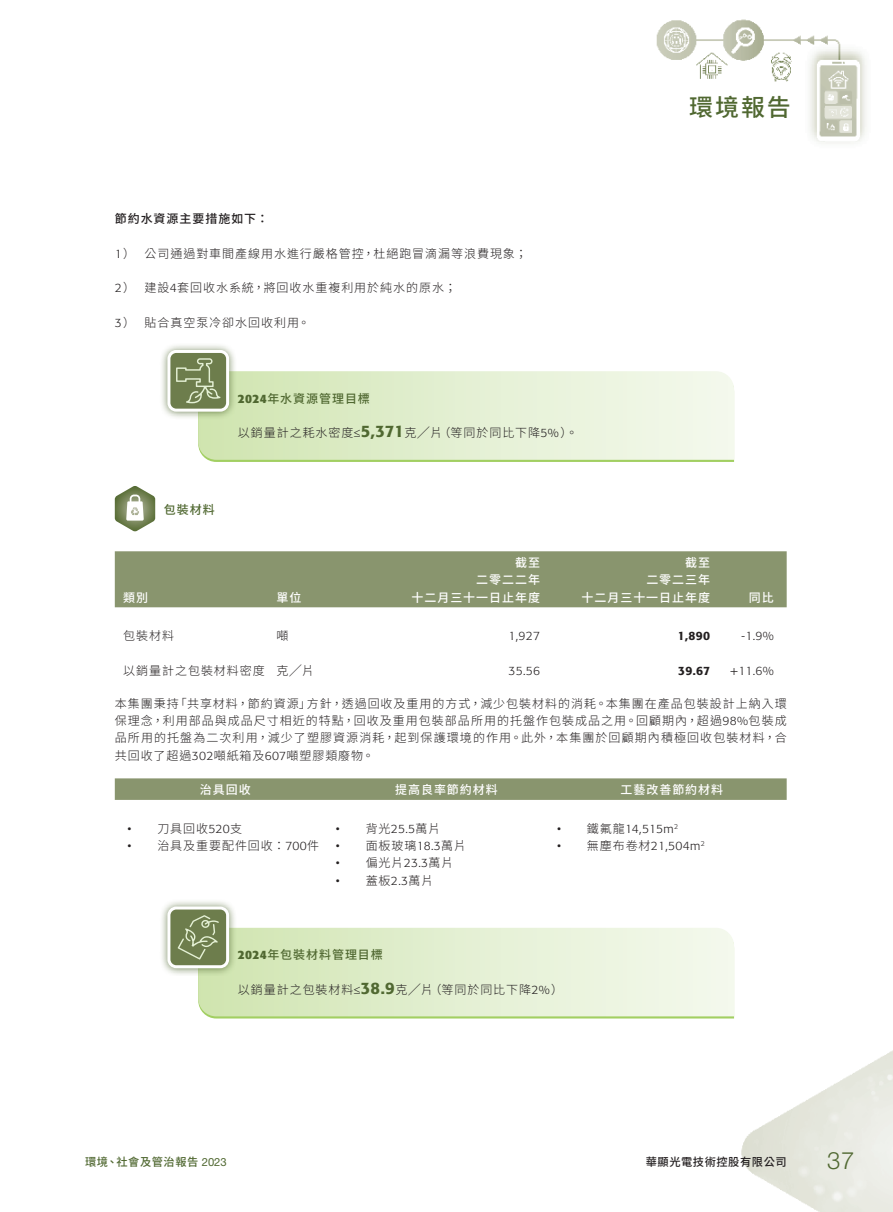
<style>
.page{position:relative;width:893px;height:1212px;background:#fff}
.page>*{position:absolute;margin:0;border:0;box-sizing:border-box;transform-origin:0 0}
.t1{font:500 24px "Source Han Sans TC";color:#506831}
.t2{font:300 24px "Helvetica Neue LT Std";color:#506831}
.Body_Text{font:300 12px/17.2px "Source Han Sans TC";letter-spacing:.08em;color:#231f20;text-align:justify}
.Body_Text-2{font:300 12px "Formata";letter-spacing:.01em;color:#231f20}
.Body_Text-3{font:500 12px "Source Han Sans TC";letter-spacing:.08em;color:#fff}
.Heading_2{font:500 12px "Source Han Sans TC";letter-spacing:.08em;color:#506831}
.Heading_3{font:500 12px "Source Han Sans TC";letter-spacing:.08em;color:#231f20}
.Body_Text-4{font:500 12px "Formata";letter-spacing:.02em;color:#231f20}
.t3{font:500 11.25px "Source Han Sans TC";letter-spacing:.05em;color:#506831}
.t4{font:500 11.25px "Source Han Sans TC";letter-spacing:.05em;color:#231f20}
.s1{font-family:"Formata"}
.s2{font-family:"Formata";font-weight:700}
.s3{font-family:"Formata";font-weight:500;font-size:16.5px;color:#506831}
.s4{font-family:"Source Han Sans TC"}
.s5{font-family:"Helvetica Neue LT Std";font-weight:400}
</style>
<div class="page">
<img style="left:114px;top:19px;width:779px;height:1193px">
<svg style="left:198px;top:460px;width:536px;height:2px"></svg>
<svg style="left:198px;top:371px;width:536px;height:89px"></svg>
<div style="left:159px;top:342px;width:78px;height:78px;background:#506831;opacity:.75"></div>
<div style="left:169px;top:351px;width:59px;height:59px;background:#6d7d4c;border-radius:7px"></div>
<div style="left:167px;top:350px;width:62px;height:62px;border:3px solid #fff;border-radius:7px"></div>
<svg style="left:176px;top:358px;width:44px;height:45px"></svg>
<svg style="left:115px;top:486px;width:40px;height:45px"></svg>
<div style="left:115px;top:551px;width:672px;height:56px;background:#89956e"></div>
<svg style="left:115px;top:778px;width:672px;height:22px"></svg>
<svg style="left:198px;top:1016px;width:536px;height:2px"></svg>
<svg style="left:198px;top:928px;width:536px;height:88px"></svg>
<div style="left:159px;top:898px;width:78px;height:78px;background:#506831;opacity:.75"></div>
<div style="left:169px;top:908px;width:59px;height:59px;background:#6d7d4c;border-radius:7px"></div>
<div style="left:167px;top:906px;width:62px;height:62px;border:3px solid #fff;border-radius:7px"></div>
<svg style="left:178px;top:915px;width:41px;height:44px"></svg>
<h1 class="t1" style="left:689px;top:94px;width:103px">環境報告</h1>
<p class="Heading_3" style="left:115px;top:212px;width:155px">節約水資源主要措施如下：</p>
<p class="Body_Text" style="left:115px;top:245px;width:414px"><span class="s1">1</span>） 公司通過對車間產線用水進行嚴格管控，杜絕跑冒滴漏等浪費現象；</p>
<p class="Body_Text" style="left:115px;top:279px;width:343px"><span class="s1">2</span>） 建設<span class="s1">4</span>套回收水系統，將回收水重複利用於純水的原水；</p>
<p class="Body_Text" style="left:115px;top:314px;width:197px"><span class="s1">3</span>） 貼合真空泵冷卻水回收利用。</p>
<p class="Heading_2" style="left:238px;top:391px;width:134px"><span class="s2">2024</span>年水資源管理目標</p>
<p class="Body_Text" style="left:238px;top:424px;width:341px">以銷量計之耗水密度≤<span class="s3">5,371</span>克╱片（等同於同比下降<span class="s1">5%</span>）。</p>
<p class="Heading_2" style="left:164px;top:503px;width:52px">包裝材料</p>
<p class="Body_Text-3" style="left:123px;top:590px;width:26px">類別</p>
<p class="Body_Text-3" style="left:276px;top:590px;width:26px">單位</p>
<p class="Body_Text-3" style="left:515px;top:556px;width:26px">截至</p>
<p class="Body_Text-3" style="left:476px;top:573px;width:65px">二零二二年</p>
<p class="Body_Text-3" style="left:411px;top:590px;width:130px">十二月三十一日止年度</p>
<p class="Body_Text-3" style="left:685px;top:556px;width:26px">截至</p>
<p class="Body_Text-3" style="left:646px;top:573px;width:65px">二零二三年</p>
<p class="Body_Text-3" style="left:582px;top:590px;width:130px">十二月三十一日止年度</p>
<p class="Body_Text-3" style="left:749px;top:590px;width:26px">同比</p>
<p class="Body_Text" style="left:123px;top:628px;width:52px">包裝材料</p>
<p class="Body_Text" style="left:276px;top:628px;width:13px">噸</p>
<p class="Body_Text-2" style="left:508px;top:629px;width:33px">1,927</p>
<p class="Body_Text-4" style="left:678px;top:629px;width:34px">1,890</p>
<p class="Body_Text-2" style="left:741px;top:629px;width:34px">-1.9%</p>
<p class="Body_Text" style="left:123px;top:662px;width:143px">以銷量計之包裝材料密度</p>
<p class="Body_Text" style="left:276px;top:662px;width:39px">克╱片</p>
<p class="Body_Text-2" style="left:509px;top:664px;width:33px">35.56</p>
<p class="Body_Text-4" style="left:678px;top:663px;width:33px">39.67</p>
<p class="Body_Text-2" style="left:730px;top:664px;width:45px">+11.6%</p>
<p class="Body_Text" style="left:115px;top:695px;width:673px">本集團秉持「共享材料，節約資源」方針，透過回收及重用的方式，減少包裝材料的消耗。本集團在產品包裝設計上納入環保理念，利用部品與成品尺寸相近的特點，回收及重用包裝部品所用的托盤作包裝成品之用。回顧期內，超過<span class="s1">98%</span>包裝成品所用的托盤為二次利用，減少了塑膠資源消耗，起到保護環境的作用。此外，本集團於回顧期內積極回收包裝材料，合共回收了超過<span class="s1">302</span>噸紙箱及<span class="s1">607</span>噸塑膠類廢物。</p>
<p class="Body_Text-3" style="left:200px;top:783px;width:52px">治具回收</p>
<p class="Body_Text-3" style="left:395px;top:783px;width:104px">提高良率節約材料</p>
<p class="Body_Text-3" style="left:620px;top:783px;width:104px">工藝改善節約材料</p>
<p class="Body_Text" style="left:128px;top:820px;width:116px"><span class="s1">•</span> 刀具回收<span class="s1">520</span>支</p>
<p class="Body_Text" style="left:128px;top:837px;width:193px"><span class="s1">•</span> 治具及重要配件回收：<span class="s1">700</span>件</p>
<p class="Body_Text-2" style="left:557px;top:822px;width:123px">• <span class="s4">鐵氟龍</span>14,515m<sup>2</sup></p>
<p class="Body_Text-2" style="left:557px;top:839px;width:149px">• <span class="s4">無塵布卷材</span>21,504m<sup>2</sup></p>
<p class="Body_Text-2" style="left:336px;top:822px;width:106px">• <span class="s4">背光</span>25.5<span class="s4">萬片</span></p>
<p class="Body_Text" style="left:336px;top:837px;width:132px"><span class="s1">•</span> 面板玻璃<span class="s1">18.3</span>萬片</p>
<p class="Body_Text-2" style="left:336px;top:856px;width:119px">• <span class="s4">偏光片</span>23.3<span class="s4">萬片</span></p>
<p class="Body_Text-2" style="left:336px;top:873px;width:99px">• <span class="s4">蓋板</span>2.3<span class="s4">萬片</span></p>
<p class="Heading_2" style="left:238px;top:948px;width:146px"><span class="s2">2024</span>年包裝材料管理目標</p>
<p class="Body_Text" style="left:238px;top:981px;width:327px">以銷量計之包裝材料≤<span class="s3">38.9</span>克╱片（等同於同比下降<span class="s1">2%</span>）</p>
<p class="t3" style="left:85px;top:1155px;width:143px">環境、社會及管治報告 <span class="s5">2023</span></p>
<p class="t4" style="left:646px;top:1155px;width:142px">華顯光電技術控股有限公司</p>
<h1 class="t2" style="left:827px;top:1145px;width:29px">37</h1>
</div>
